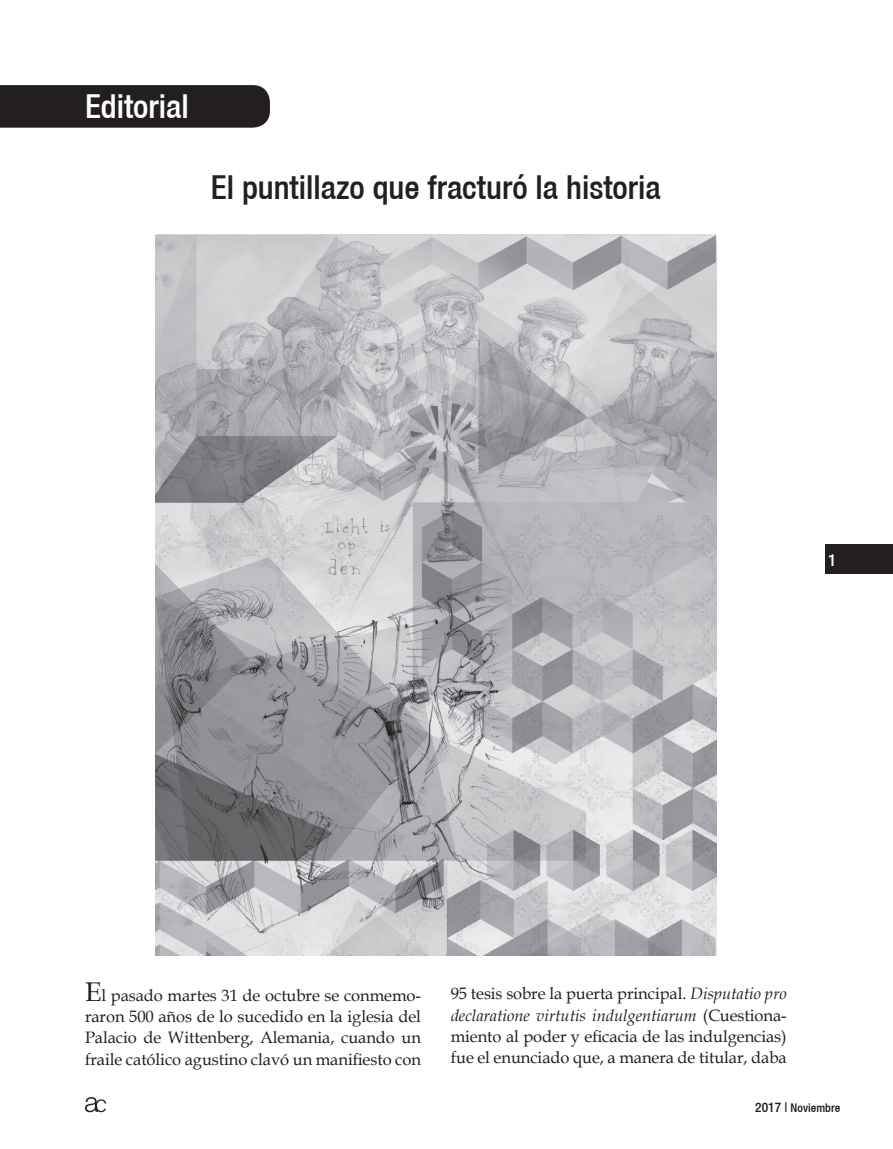
<style>
.page{position:relative;width:893px;height:1149px;background:#fff}
.page>*{position:absolute;margin:0;border:0;box-sizing:border-box;transform-origin:0 0}
.t1{font:500 condensed 33px "Helvetica 67";color:#231f20}
.t2{font:500 condensed 33px "Helvetica 67";color:#fff}
.t3{font:500 condensed 16.95px "Helvetica 67";color:#fff}
.t4{font:16.5px/21.3px "Book Antiqua";letter-spacing:-.005em;color:#231f20;text-align:justify}
.t5{font:500 condensed 12px "Helvetica 67";color:#231f20}
.s1{font-size:27px}
.s2{font-style:italic}
.s3{font-size:13.5px}
</style>
<div class="page">
<div style="left:825px;top:544px;width:68px;height:29px;background:#231f20"></div>
<svg style="left:85px;top:1097px;width:21px;height:14px"></svg>
<div style="left:0;top:85px;width:270px;height:43px;background:#231f20"></div>
<img style="left:156px;top:234px;width:560px;height:720px">
<h1 class="t2" style="left:85px;top:87px;width:105px">Editorial</h1>
<h1 class="t1" style="left:211px;top:168px;width:451px">El puntillazo que fracturó la historia</h1>
<p class="t3" style="left:828px;top:549px;width:10px">1</p>
<p class="t4" style="left:85px;top:983px;width:337px"><span class="s1">E</span>l pasado martes 31 de octubre se conmemo&shy;raron 500 años de lo sucedido en la iglesia del Palacio de Wittenberg, Alemania, cuando un fraile católico agustino clavó un manifiesto con</p>
<p class="t4" style="left:451px;top:982px;width:337px">95 tesis sobre la puerta principal. <span class="s2">Disputatio pro declaratione virtutis indulgentiarum</span> (Cuestiona&shy;miento al poder y eficacia de las indulgencias) fue el enunciado que, a manera de titular, daba</p>
<p class="t5" style="left:755px;top:1100px;width:87px"><span class="s3">2017 |</span> Noviembre</p>
</div>
